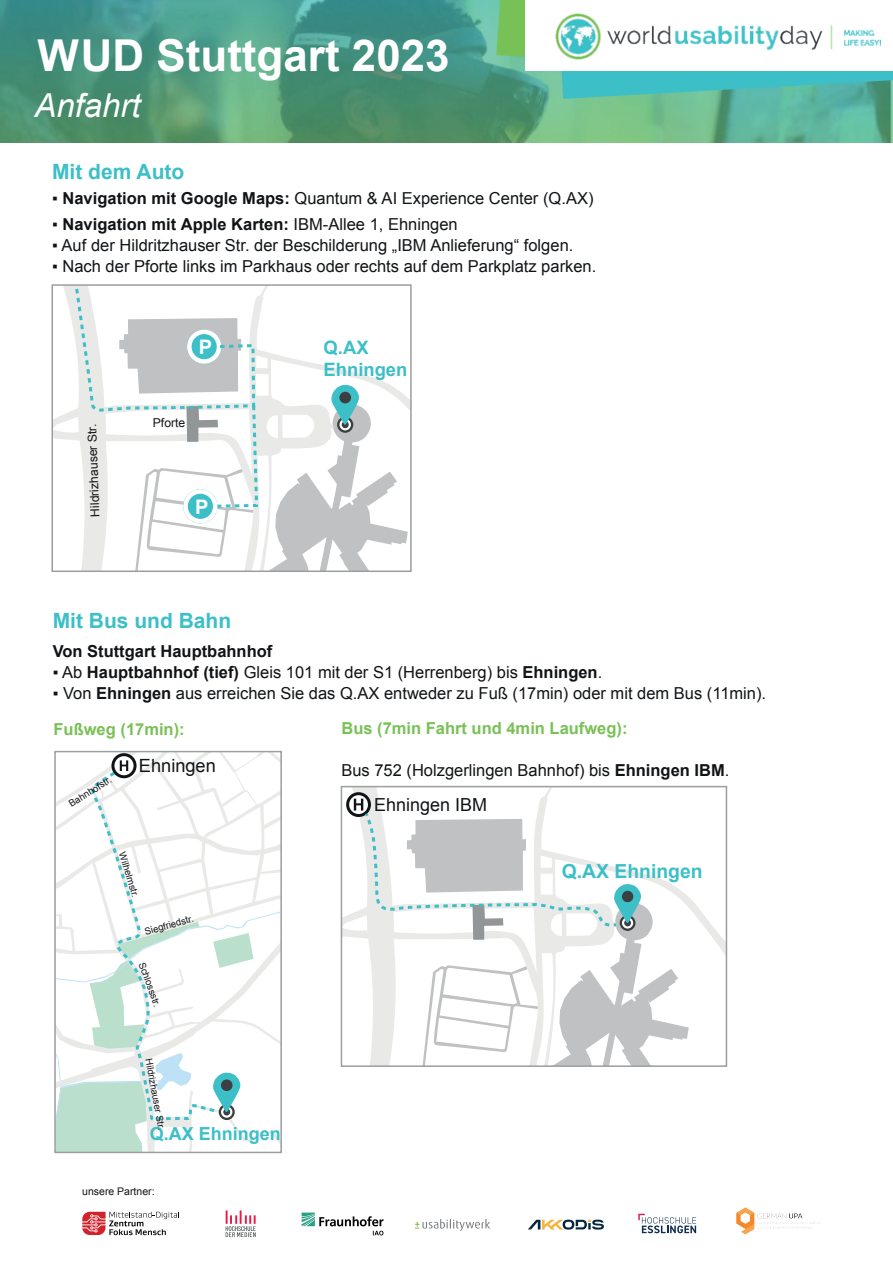
<style>
.page{position:relative;width:893px;height:1263px;background:#fff}
.page>*{position:absolute;margin:0;border:0;box-sizing:border-box;transform-origin:0 0}
.t1{font:700 43.95px "Arial";color:#fff}
.t2{font:italic 33px "Arial";color:#fff}
.t3{font:700 21px "Arial";color:#3cbfc7}
.t4{font:700 19.95px "Arial";color:#fff}
.t5{font:700 19.35px "Arial";color:#3cbfc7}
.t6{font:700 18.45px/22px "Arial";color:#3cbfc7}
.t7{font:18.15px "Arial";color:#111416}
.t8{font:700 18px "Arial";color:#3cbfc7}
.t9{font:18px "Arial";color:#111416}
.t10{font:16.5px "Arial";color:#111416}
.t11{font:700 16.5px "Arial";color:#111416}
.t12{font:700 16.5px "Arial";color:#78c156}
.t13{font:12.15px "Arial";color:#111416}
.t14{font:10.5px "Arial";color:#111416}
.t15{font:9.6px "Arial";color:#111416}
.s1{font-weight:700}
.s2{font-weight:400}
</style>
<div class="page">
<svg style="left:54px;top:287px;width:355px;height:282px"></svg>
<svg style="left:268px;top:384px;width:140px;height:185px"></svg>
<div style="left:339px;top:392px;width:12px;height:11px;background:#3c3f41;border-radius:50%"></div>
<div style="left:51px;top:284px;width:361px;height:288px;border:2px solid #9b9e9e"></div>
<svg style="left:73px;top:286px;width:187px;height:285px"></svg>
<svg style="left:57px;top:754px;width:222px;height:157px"></svg>
<svg style="left:89px;top:764px;width:131px;height:147px"></svg>
<svg style="left:57px;top:754px;width:81px;height:53px"></svg>
<svg style="left:57px;top:911px;width:222px;height:239px"></svg>
<div style="left:221px;top:1079px;width:12px;height:12px;background:#3c3f41;border-radius:50%"></div>
<div style="left:54px;top:751px;width:228px;height:402px;border:2px solid #9b9e9e"></div>
<svg style="left:344px;top:789px;width:380px;height:164px"></svg>
<div style="left:341px;top:786px;width:386px;height:281px;border:2px solid #9b9e9e"></div>
<svg style="left:348px;top:794px;width:21px;height:21px"></svg>
<div style="left:346px;top:792px;width:25px;height:25px;border:3px solid #111416;border-radius:50%"></div>
<svg style="left:354px;top:799px;width:335px;height:267px"></svg>
<img style="left:528px;top:1219px;width:76px;height:11px">
<img style="left:736px;top:1208px;width:83px;height:27px">
<img style="left:225px;top:1210px;width:31px;height:27px">
<img style="left:302px;top:1212px;width:81px;height:23px">
<svg style="left:638px;top:1214px;width:58px;height:19px"></svg>
<svg style="left:415px;top:1219px;width:75px;height:12px"></svg>
<svg style="left:82px;top:1212px;width:97px;height:23px"></svg>
<img style="left:0;top:0;width:893px;height:142px">
<svg style="left:496px;top:0;width:397px;height:99px"></svg>
<div style="left:525px;top:0;width:368px;height:71px;background:#fff"></div>
<img style="left:556px;top:14px;width:325px;height:45px">
<h1 class="t1" style="left:38px;top:27px;width:414px">WUD Stuttgart 2023</h1>
<h2 class="t2" style="left:34px;top:84px;width:108px">Anfahrt</h2>
<p class="t3" style="left:52px;top:157px;width:134px">Mit dem Auto</p>
<p class="t10" style="left:52px;top:188px;width:543px">▪ <span class="s1">Navigation mit Google Maps:</span> Quantum &amp; AI Experience Center (Q.AX)</p>
<p class="t11" style="left:52px;top:213px;width:407px"><span class="s2">▪</span> Navigation mit Apple Karten: <span class="s2">IBM-Allee 1, Ehningen</span></p>
<p class="t10" style="left:52px;top:234px;width:523px">▪ Auf der Hildritzhauser Str. der Beschilderung „IBM Anlieferung“ folgen.</p>
<p class="t10" style="left:52px;top:255px;width:546px">▪ Nach der Pforte links im Parkhaus oder rechts auf dem Parkplatz parken.</p>
<p class="t13" style="left:87px;top:517px;width:94px;rotate:-92deg">Hildrizhauser Str.</p>
<p class="t4" style="left:199px;top:334px;width:15px">P</p>
<p class="t13" style="left:153px;top:415px;width:34px">Pforte</p>
<p class="t4" style="left:195px;top:493px;width:15px">P</p>
<p class="t6" style="left:324px;top:337px;width:85px">Q.AX<br>Ehningen</p>
<p class="t3" style="left:53px;top:607px;width:180px">Mit Bus und Bahn</p>
<p class="t11" style="left:53px;top:640px;width:221px">Von Stuttgart Hauptbahnhof</p>
<p class="t10" style="left:53px;top:661px;width:551px">▪ Ab <span class="s1">Hauptbahnhof (tief)</span> Gleis 101 mit der S1 (Herrenberg) bis <span class="s1">Ehningen</span>.</p>
<p class="t10" style="left:53px;top:682px;width:715px">▪ Von <span class="s1">Ehningen</span> aus erreichen Sie das Q.AX entweder zu Fuß (17min) oder mit dem Bus (11min).</p>
<p class="t12" style="left:54px;top:718px;width:133px">Fußweg (17min):</p>
<p class="t7" style="left:139px;top:754px;width:78px">Ehningen</p>
<p class="t15" style="left:66px;top:799px;width:50px;rotate:-32deg">Bahnhofstr.</p>
<p class="t15" style="left:128px;top:850px;width:48px;rotate:73deg">Wilhelmstr.</p>
<p class="t15" style="left:143px;top:926px;width:52px;rotate:-16deg">Siegfriedstr.</p>
<p class="t15" style="left:148px;top:960px;width:48px;rotate:70deg">Schlossstr.</p>
<p class="t15" style="left:155px;top:1057px;width:74px;rotate:80deg">Hildrizhauser Str.</p>
<p class="t8" style="left:150px;top:1121px;width:132px">Q.AX Ehningen</p>
<p class="t14" style="left:82px;top:1184px;width:74px">unsere Partner:</p>
<p class="t12" style="left:341px;top:717px;width:288px">Bus (7min Fahrt und 4min Laufweg):</p>
<p class="t10" style="left:341px;top:759px;width:389px">Bus 752 (Holzgerlingen Bahnhof) bis <span class="s1">Ehningen IBM</span>.</p>
<p class="t9" style="left:374px;top:792px;width:114px">Ehningen IBM</p>
<p class="t5" style="left:562px;top:858px;width:142px">Q.AX Ehningen</p>
</div>
